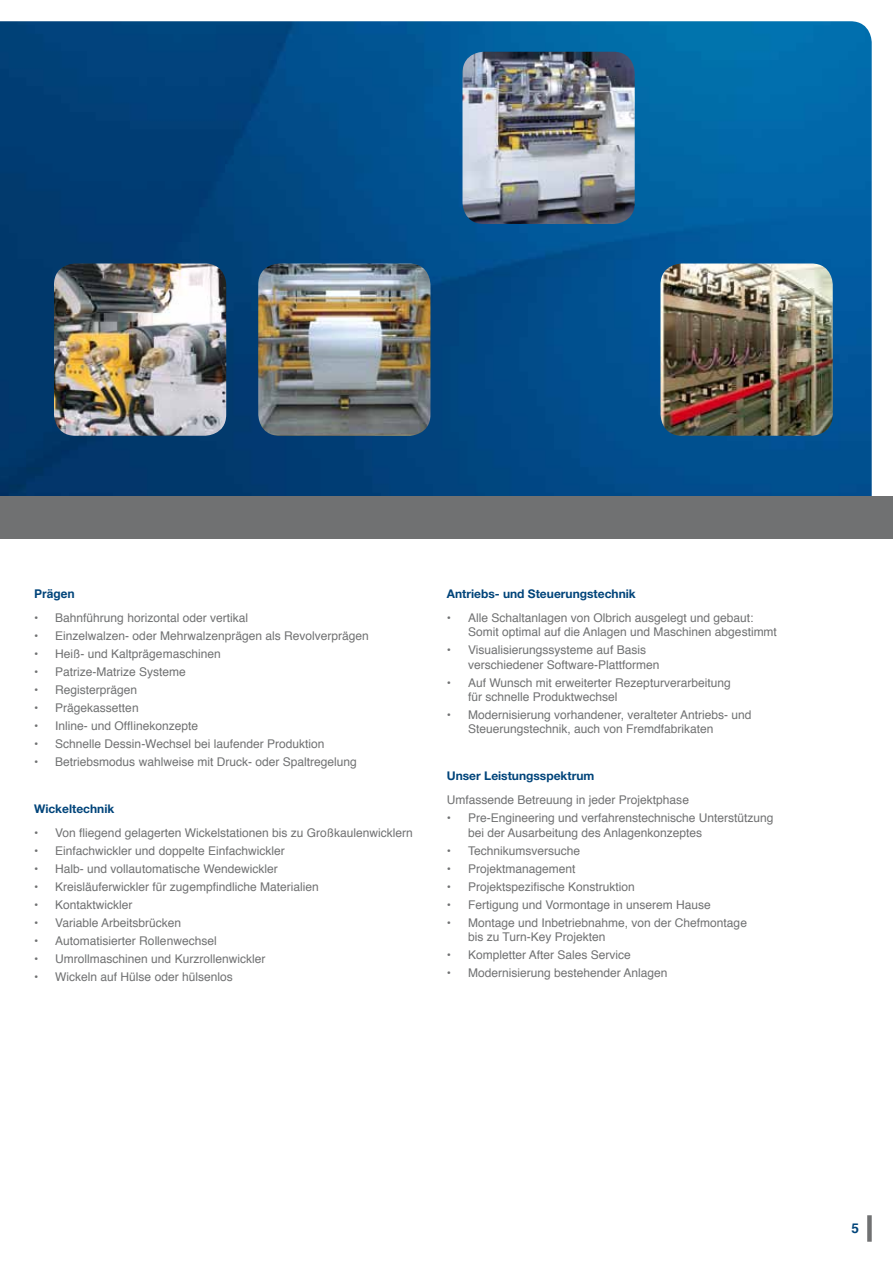
<style>
.page{position:relative;width:893px;height:1263px;background:#fff}
.page>*{position:absolute;margin:0;border:0;box-sizing:border-box;transform-origin:0 0}
.t1{font:700 13.5px "Helvetica";color:#00447a}
.t2{font:12px/14.4px "Helvetica";color:#707172}
.t3{font:700 12px "Helvetica Neue LT Std";color:#00447a}
.t4{font:700 12px "Helvetica";color:#00447a}
</style>
<div class="page">
<div style="left:867px;top:1215px;width:5px;height:27px;background:#707172"></div>
<img style="left:0;top:21px;width:872px;height:475px">
<div style="left:0;top:496px;width:893px;height:42px;background:#707172"></div>
<img style="left:660px;top:263px;width:173px;height:173px">
<img style="left:462px;top:52px;width:173px;height:172px">
<img style="left:54px;top:263px;width:172px;height:173px">
<img style="left:258px;top:263px;width:172px;height:173px">
<p class="t4" style="left:34px;top:584px;width:42px">Prägen</p>
<p class="t2" style="left:34px;top:611px;width:216px">• Bahnführung horizontal oder vertikal</p>
<p class="t2" style="left:34px;top:629px;width:336px">• Einzelwalzen- oder Mehrwalzenprägen als Revolverprägen</p>
<p class="t2" style="left:34px;top:647px;width:188px">• Heiß- und Kaltprägemaschinen</p>
<p class="t2" style="left:34px;top:665px;width:153px">• Patrize-Matrize Systeme</p>
<p class="t2" style="left:34px;top:683px;width:105px">• Registerprägen</p>
<p class="t2" style="left:34px;top:701px;width:106px">• Prägekassetten</p>
<p class="t2" style="left:34px;top:719px;width:166px">• Inline- und Offlinekonzepte</p>
<p class="t2" style="left:34px;top:737px;width:292px">• Schnelle Dessin-Wechsel bei laufender Produktion</p>
<p class="t2" style="left:34px;top:755px;width:324px">• Betriebsmodus wahlweise mit Druck- oder Spaltregelung</p>
<p class="t3" style="left:34px;top:801px;width:82px">Wickeltechnik</p>
<p class="t2" style="left:34px;top:826px;width:380px">• Von fliegend gelagerten Wickelstationen bis zu Großkaulenwicklern</p>
<p class="t2" style="left:34px;top:844px;width:252px">• Einfachwickler und doppelte Einfachwickler</p>
<p class="t2" style="left:34px;top:862px;width:245px">• Halb- und vollautomatische Wendewickler</p>
<p class="t2" style="left:34px;top:880px;width:286px">• Kreisläuferwickler für zugempfindliche Materialien</p>
<p class="t2" style="left:34px;top:898px;width:100px">• Kontaktwickler</p>
<p class="t2" style="left:34px;top:916px;width:149px">• Variable Arbeitsbrücken</p>
<p class="t2" style="left:34px;top:934px;width:184px">• Automatisierter Rollenwechsel</p>
<p class="t2" style="left:34px;top:952px;width:233px">• Umrollmaschinen und Kurzrollenwickler</p>
<p class="t2" style="left:34px;top:970px;width:200px">• Wickeln auf Hülse oder hülsenlos</p>
<p class="t3" style="left:447px;top:586px;width:190px">Antriebs- und Steuerungstechnik</p>
<p class="t2" style="left:468px;top:611px;width:310px;text-indent:-21px">• Alle Schaltanlagen von Olbrich ausgelegt und gebaut:<br>Somit optimal auf die Anlagen und Maschinen abgestimmt</p>
<p class="t2" style="left:468px;top:643px;width:193px;text-indent:-21px">• Visualisierungssysteme auf Basis verschiedener Software-Plattformen</p>
<p class="t2" style="left:468px;top:676px;width:264px;text-indent:-21px">• Auf Wunsch mit erweiterter Rezepturverarbeitung für schnelle Produktwechsel</p>
<p class="t2" style="left:468px;top:708px;width:285px;text-indent:-21px">• Modernisierung vorhandener, veralteter Antriebs- und<br>Steuerungstechnik, auch von Fremdfabrikaten</p>
<p class="t3" style="left:447px;top:768px;width:149px">Unser Leistungsspektrum</p>
<p class="t2" style="left:447px;top:793px;width:244px">Umfassende Betreuung in jeder Projektphase</p>
<p class="t2" style="left:468px;top:811px;width:307px;text-indent:-21px">• Pre-Engineering und verfahrenstechnische Unterstützung bei der Ausarbeitung des Anlagenkonzeptes</p>
<p class="t2" style="left:447px;top:844px;width:135px">• Technikumsversuche</p>
<p class="t2" style="left:447px;top:862px;width:130px">• Projektmanagement</p>
<p class="t2" style="left:447px;top:880px;width:190px">• Projektspezifische Konstruktion</p>
<p class="t2" style="left:447px;top:898px;width:266px">• Fertigung und Vormontage in unserem Hause</p>
<p class="t2" style="left:468px;top:916px;width:280px;text-indent:-21px">• Montage und Inbetriebnahme, von der Chefmontage bis zu Turn-Key Projekten</p>
<p class="t2" style="left:447px;top:948px;width:186px">• Kompletter After Sales Service</p>
<p class="t2" style="left:447px;top:966px;width:222px">• Modernisierung bestehender Anlagen</p>
<p class="t1" style="left:851px;top:1217px;width:9px">5</p>
</div>
